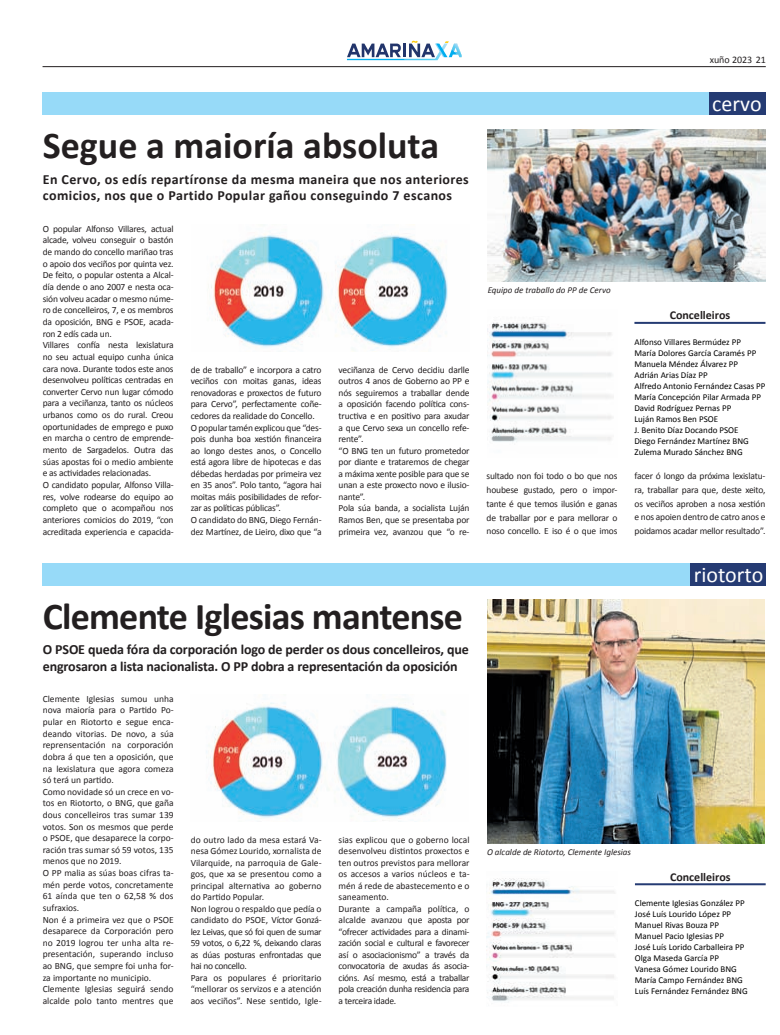
<style>
.page{position:relative;width:780px;height:1035px;background:#fff}
.page>*{position:absolute;margin:0;border:0;box-sizing:border-box;transform-origin:0 0}
.t1{font:700 38px "Calibri";letter-spacing:-.02em;color:#231f20}
.t2{font:700 38px "Calibri";color:#231f20}
.t3{font:22px "Calibri";color:#fff}
.t4{font:700 14px/16.8px "Calibri";letter-spacing:-.01em;color:#231f20}
.t5{font:700 14px/16.8px "Calibri";letter-spacing:.03em;color:#231f20}
.t6{font:700 12px "Calibri";color:#231f20}
.t7{font:10px "Calibri";color:#231f20}
.t8{font:9.5px/11.6px "Calibri";letter-spacing:-.02em;color:#231f20}
.t9{font:9.5px/11.6px "Calibri";color:#231f20}
.t10{font:9px/11px "Calibri";color:#000}
.t11{font:italic 9px "Calibri";color:#231f20}
</style>
<div class="page">
<hr style="left:43px;top:66px;width:722px;height:1px;background:#231f20">
<svg style="left:347px;top:41px;width:114px;height:19px"></svg>
<img style="left:487px;top:129px;width:278px;height:153px">
<img style="left:211px;top:233px;width:237px;height:117px">
<hr style="left:634px;top:322px;width:131px;height:2px;background:#253b73">
<img style="left:206px;top:702px;width:241px;height:119px">
<hr style="left:635px;top:883px;width:130px;height:2px;background:#253b73">
<div style="left:42px;top:92px;width:723px;height:22px;background:#97daf8"></div>
<div style="left:708px;top:92px;width:57px;height:22px;background:#253b73"></div>
<div style="left:43px;top:563px;width:723px;height:22px;background:#97daf8"></div>
<div style="left:690px;top:563px;width:76px;height:22px;background:#253b73"></div>
<img style="left:487px;top:600px;width:277px;height:243px">
<img style="left:486px;top:878px;width:129px;height:124px">
<img style="left:487px;top:322px;width:127px;height:120px">
<h1 class="t2" style="left:43px;top:122px;width:398px">Segue a maioría absoluta</h1>
<h3 class="t5" style="left:43px;top:170px;width:427px">En Cervo, os edís repartíronse da mesma maneira que nos anteriores comicios, nos que o Partido Popular gañou conseguindo 7 escanos</h3>
<p class="t8" style="left:43px;top:222px;width:132px">O popular Alfonso Villares, actual alcade, volveu conseguir o bastón de mando do concello mariñao tras o apoio dos veciños por quinta vez.<br>De feito, o popular ostenta a Alcal&shy;día dende o ano 2007 e nesta oca&shy;sión volveu acadar o mesmo núme&shy;ro de concelleiros, 7, e os membros da oposición, BNG e PSOE, acada&shy;ron 2 edís cada un.<br>Villares confía nesta lexislatura no seu actual equipo cunha única cara nova. Durante todos este anos desenvolveu políticas centradas en converter Cervo nun lugar cómodo para a veciñanza, tanto os núcleos urbanos como os do rural. Creou oportunidades de emprego e puxo en marcha o centro de emprende&shy;mento de Sargadelos. Outra das súas apostas foi o medio ambiente e as actividades relacionadas.<br>O candidato popular, Alfonso Villa&shy;res, volve rodearse do equipo ao completo que o acompañou nos anteriores comicios do 2019, “con acreditada experiencia e capacida-</p>
<p class="t8" style="left:191px;top:363px;width:132px">de de traballo” e incorpora a catro veciños con moitas ganas, ideas renovadoras e proxectos de futuro para Cervo”, perfectamente coñe&shy;cedores da realidade do Concello.<br>O popular tamén explicou que “des&shy;pois dunha boa xestión financeira ao longo destes anos, o Concello está agora libre de hipotecas e das débedas herdadas por primeira vez en 35 anos”. Polo tanto, “agora hai moitas máis posibilidades de refor&shy;zar as políticas públicas”.<br>O candidato do BNG, Diego Fernán&shy;dez Martínez, de Lieiro, dixo que “a</p>
<p class="t8" style="left:338px;top:363px;width:132px">veciñanza de Cervo decidiu darlle outros 4 anos de Goberno ao PP e nós seguiremos a traballar dende a oposición facendo política cons&shy;tructiva e en positivo para axudar a que Cervo sexa un concello refe&shy;rente”.<br>“O BNG ten un futuro prometedor por diante e trataremos de chegar a máxima xente posible para que se unan a este proxecto novo e ilusio&shy;nante”.<br>Pola súa banda, a socialista Luján<br>Ramos Ben, que se presentaba por primeira vez, avanzou que “o re-</p>
<h1 class="t1" style="left:43px;top:592px;width:421px">Clemente Iglesias mantense</h1>
<h3 class="t4" style="left:43px;top:640px;width:427px">O PSOE queda fóra da corporación logo de perder os dous concelleiros, que engrosaron a lista nacionalista. O PP dobra a representación da oposición</h3>
<p class="t9" style="left:43px;top:692px;width:132px">Clemente Iglesias sumou unha nova maioría para o Partido Po&shy;pular en Riotorto e segue enca&shy;deando vitorias. De novo, a súa reprensentación na corporación dobra á que ten a oposición, que na lexislatura que agora comeza só terá un partido.<br>Como novidade só un crece en vo&shy;tos en Riotorto, o BNG, que gaña dous concelleiros tras sumar 139 votos. Son os mesmos que perde o PSOE, que desaparece la corpo&shy;ración tras sumar só 59 votos, 135 menos que no 2019.<br>O PP malia as súas boas cifras ta&shy;mén perde votos, concretamente<br>61 aínda que ten o 62,58 % dos sufraxios.<br>Non é a primeira vez que o PSOE desaparece da Corporación pero no 2019 logrou ter unha alta re&shy;presentación, superando incluso ao BNG, que sempre foi unha for&shy;za importante no municipio.<br>Clemente Iglesias seguirá sendo alcalde polo tanto mentres que</p>
<p class="t9" style="left:191px;top:833px;width:132px">do outro lado da mesa estará Va&shy;nesa Gómez Lourido, xornalista de<br>Vilarquide, na parroquia de Gale&shy;gos, que xa se presentou como a principal alternativa ao goberno do Partido Popular.<br>Non logrou o respaldo que pedía o candidato do PSOE, Víctor Gonzá&shy;lez Leivas, que só foi quen de sumar<br>59 votos, o 6,22 %, deixando claras as dúas posturas enfrontadas que hai no concello.<br>Para os populares é prioritario “mellorar os servizos e a atención aos veciños”. Nese sentido, Igle-</p>
<p class="t8" style="left:338px;top:833px;width:132px">sias explicou que o goberno local desenvolveu distintos proxectos e ten outros previstos para mellorar os accesos a varios núcleos e ta&shy;mén á rede de abastecemento e o saneamento.<br>Durante a campaña política, o alcalde avanzou que aposta por “ofrecer actividades para a dinami&shy;zación social e cultural e favorecer así o asociacionismo” a través da convocatoria de axudas ás asocia&shy;cións. Así mesmo, está a traballar pola creación dunha residencia para a terceira idade.</p>
<p class="t7" style="left:709px;top:54px;width:58px">xuño 2023 21</p>
<h2 class="t3" style="left:712px;top:90px;width:51px">cervo</h2>
<p class="t11" style="left:487px;top:285px;width:124px">Equipo de traballo do PP de Cervo</p>
<p class="t6" style="left:669px;top:307px;width:62px">Concelleiros</p>
<p class="t10" style="left:634px;top:336px;width:132px">Alfonso Villares Bermúdez PP<br>María Dolores García Caramés PP<br>Manuela Méndez Álvarez PP<br>Adrián Arias Díaz PP<br>Alfredo Antonio Fernández Casas PP<br>María Concepción Pilar Armada PP<br>David Rodríguez Pernas PP<br>Luján Ramos Ben PSOE<br>J. Benito Díaz Docando PSOE<br>Diego Fernández Martínez BNG<br>Zulema Murado Sánchez BNG</p>
<p class="t8" style="left:486px;top:468px;width:132px;line-height:13.9px;text-align:justify">sultado non foi todo o bo que nos houbese gustado, pero o impor&shy;tante é que temos ilusión e ganas de traballar por e para mellorar o noso concello. E iso é o que imos</p>
<p class="t8" style="left:634px;top:468px;width:132px;line-height:13.9px;text-align:justify">facer ó longo da próxima lexislatu&shy;ra, traballar para que, deste xeito, os veciños aproben a nosa xestión e nos apoien dentro de catro anos e poidamos acadar mellor resultado”.</p>
<h2 class="t3" style="left:693px;top:561px;width:71px">riotorto</h2>
<p class="t11" style="left:487px;top:846px;width:145px">O alcalde de Riotorto, Clemente Iglesias</p>
<p class="t6" style="left:670px;top:870px;width:62px">Concelleiros</p>
<p class="t10" style="left:635px;top:897px;width:114px">Clemente Iglesias González PP<br>José Luís Lourido López PP<br>Manuel Rivas Bouza PP<br>Manuel Pacio Iglesias PP<br>José Luís Lorido Carballeira PP<br>Olga Maseda García PP<br>Vanesa Gómez Lourido BNG<br>María Campo Fernández BNG<br>Luís Fernández Fernández BNG</p>
</div>
